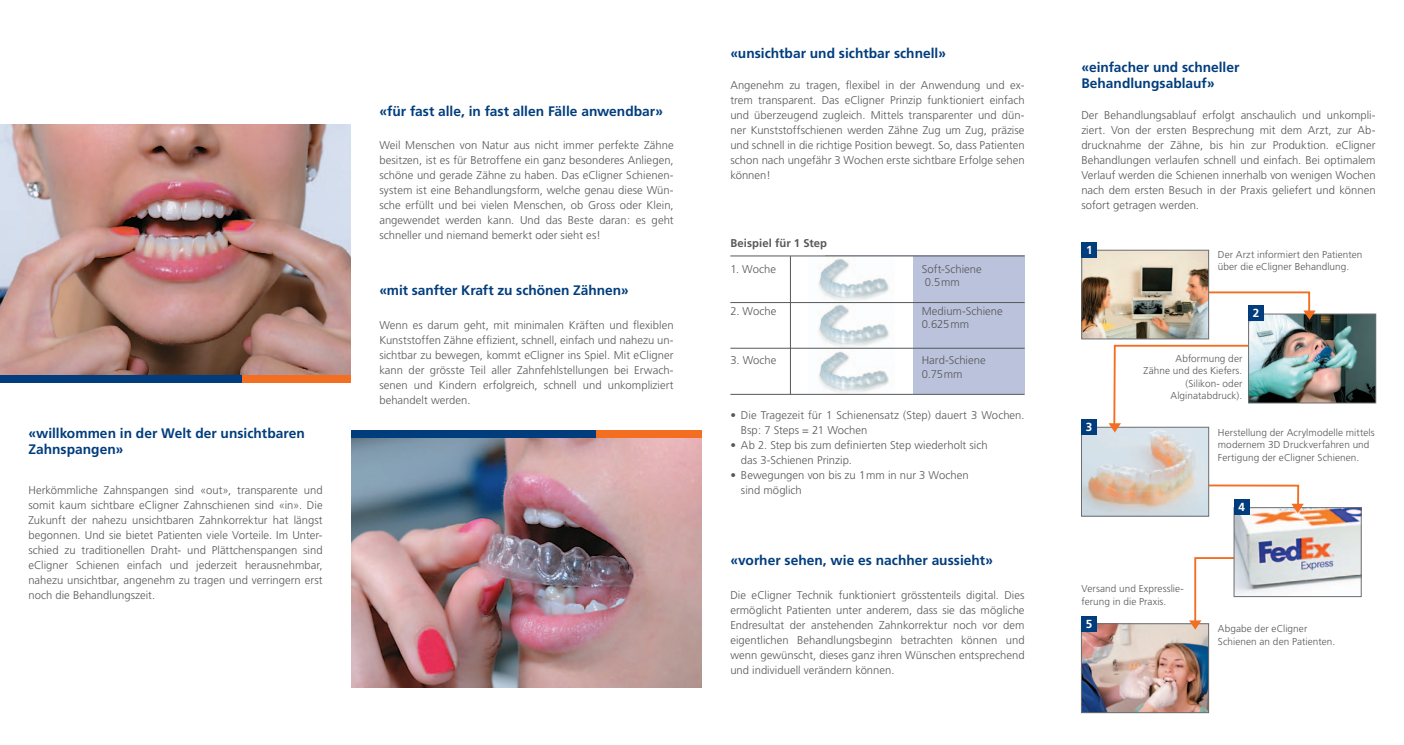
<style>
.page{position:relative;width:1404px;height:745px;background:#fff}
.page>*{position:absolute;margin:0;border:0;box-sizing:border-box;transform-origin:0 0}
.titel{font:700 13.75px/16.5px "Frutiger";color:#013d7d}
.titel-2{font:700 11.75px "Frutiger";color:#fff}
.titel-3{font:700 11.62px "Frutiger";color:#fff}
.lauftext{font:300 11.25px/15px "Frutiger";letter-spacing:.005em;color:#57585a;text-align:justify}
.aufzählung{font:300 11.25px/15px "Frutiger";letter-spacing:.005em;color:#57585a}
.lauftext-2{font:700 11.25px "Frutiger";letter-spacing:.01em;color:#57585a}
.legende{font:300 10px/12.5px "Frutiger";letter-spacing:.005em;color:#57585a}
</style>
<div class="page">
<div style="left:825px;top:255px;width:199px;height:139px;background:#bbc2db"></div>
<div style="left:790px;top:256px;width:122px;height:46px;background:#fff"></div>
<img style="left:808px;top:256px;width:86px;height:45px">
<svg style="left:791px;top:303px;width:121px;height:45px;fill:#fcfdfe"></svg>
<svg style="left:791px;top:349px;width:121px;height:45px;fill:#fcfdfe"></svg>
<svg style="left:1111px;top:290px;width:199px;height:399px"></svg>
<img style="left:0;top:124px;width:351px;height:251px">
<div style="left:0;top:375px;width:242px;height:7px;background:#013d7d"></div>
<div style="left:242px;top:375px;width:109px;height:7px;background:#f36e21"></div>
<img style="left:351px;top:437px;width:351px;height:249px">
<div style="left:351px;top:430px;width:245px;height:7px;background:#013d7d"></div>
<div style="left:596px;top:430px;width:106px;height:7px;background:#f36e21"></div>
<img style="left:1083px;top:252px;width:123px;height:85px">
<div style="left:1081px;top:250px;width:127px;height:89px;border:1px solid #6c6d70"></div>
<div style="left:1081px;top:242px;width:16px;height:16px;background:#013d7d"></div>
<img style="left:1250px;top:315px;width:123px;height:86px">
<div style="left:1248px;top:313px;width:127px;height:90px;border:1px solid #6c6d70"></div>
<div style="left:1248px;top:304px;width:15px;height:16px;background:#013d7d"></div>
<img style="left:1083px;top:429px;width:123px;height:85px">
<div style="left:1081px;top:427px;width:127px;height:89px;border:1px solid #6c6d70"></div>
<div style="left:1081px;top:419px;width:15px;height:15px;background:#013d7d"></div>
<img style="left:1235px;top:509px;width:124px;height:85px">
<div style="left:1233px;top:507px;width:128px;height:89px;border:1px solid #6c6d70"></div>
<div style="left:1233px;top:498px;width:16px;height:16px;background:#013d7d"></div>
<img style="left:1083px;top:625px;width:123px;height:85px">
<div style="left:1081px;top:623px;width:127px;height:89px;border:1px solid #6c6d70"></div>
<div style="left:1081px;top:615px;width:15px;height:16px;background:#013d7d"></div>
<hr style="left:790px;top:256px;width:1px;height:138px;background:#57585a">
<hr style="left:730px;top:255px;width:294px;height:1px;background:#57585a">
<hr style="left:730px;top:302px;width:294px;height:1px;background:#57585a">
<hr style="left:730px;top:348px;width:294px;height:1px;background:#57585a">
<hr style="left:730px;top:394px;width:294px;height:1px;background:#57585a">
<svg style="left:1303px;top:310px;width:12px;height:9px"></svg>
<svg style="left:1108px;top:423px;width:12px;height:9px"></svg>
<svg style="left:1291px;top:503px;width:12px;height:9px"></svg>
<svg style="left:1188px;top:620px;width:13px;height:9px"></svg>
<p class="titel" style="left:28px;top:424px;width:278px">«willkommen in der Welt der unsichtbaren<br>Zahnspangen»</p>
<p class="lauftext" style="left:28px;top:482px;width:296px">Herkömmliche Zahnspangen sind «out», transparente und somit kaum sichtbare eCligner Zahnschienen sind «in». Die Zukunft der nahezu unsichtbaren Zahnkorrektur hat längst begonnen. Und sie bietet Patienten viele Vorteile. Im Unter&shy;schied zu traditionellen Draht- und Plättchenspangen sind eCligner Schienen einfach und jederzeit herausnehmbar, nahezu unsichtbar, angenehm zu tragen und verringern erst noch die Behandlungszeit.</p>
<p class="titel" style="left:379px;top:103px;width:285px">«für fast alle, in fast allen Fälle anwendbar»</p>
<p class="lauftext" style="left:379px;top:137px;width:296px">Weil Menschen von Natur aus nicht immer perfekte Zähne besitzen, ist es für Betroffene ein ganz besonderes Anliegen, schöne und gerade Zähne zu haben. Das eCligner Schienen&shy;system ist eine Behandlungsform, welche genau diese Wün&shy;sche erfüllt und bei vielen Menschen, ob Gross oder Klein, angewendet werden kann. Und das Beste daran: es geht schneller und niemand bemerkt oder sieht es!</p>
<p class="titel" style="left:379px;top:281px;width:251px">«mit sanfter Kraft zu schönen Zähnen»</p>
<p class="lauftext" style="left:379px;top:317px;width:296px">Wenn es darum geht, mit minimalen Kräften und flexiblen Kunststoffen Zähne effizient, schnell, einfach und nahezu un&shy;sichtbar zu bewegen, kommt eCligner ins Spiel. Mit eCligner kann der grösste Teil aller Zahnfehlstellungen bei Erwach&shy;senen und Kindern erfolgreich, schnell und unkompliziert behandelt werden.</p>
<p class="titel" style="left:730px;top:45px;width:217px">«unsichtbar und sichtbar schnell»</p>
<p class="lauftext" style="left:730px;top:77px;width:296px">Angenehm zu tragen, flexibel in der Anwendung und ex&shy;trem transparent. Das eCligner Prinzip funktioniert einfach und überzeugend zugleich. Mittels transparenter und dün&shy;ner Kunststoffschienen werden Zähne Zug um Zug, präzise und schnell in die richtige Position bewegt. So, dass Patienten schon nach ungefähr 3 Wochen erste sichtbare Erfolge sehen können!</p>
<p class="lauftext-2" style="left:730px;top:236px;width:98px">Beispiel für 1 Step</p>
<p class="lauftext" style="left:730px;top:261px;width:47px">1. Woche</p>
<p class="lauftext" style="left:921px;top:261px;width:62px">Soft-Schiene</p>
<p class="lauftext" style="left:924px;top:275px;width:37px">0.5mm</p>
<p class="lauftext" style="left:730px;top:303px;width:48px">2. Woche</p>
<p class="lauftext" style="left:921px;top:303px;width:83px">Medium-Schiene</p>
<p class="lauftext" style="left:921px;top:317px;width:49px">0.625mm</p>
<p class="lauftext" style="left:730px;top:353px;width:48px">3. Woche</p>
<p class="lauftext" style="left:921px;top:353px;width:66px">Hard-Schiene</p>
<p class="lauftext" style="left:921px;top:366px;width:42px">0.75mm</p>
<p class="aufzählung" style="left:741px;top:407px;width:285px;text-indent:-11px">• Die Tragezeit für 1 Schienensatz (Step) dauert 3 Wochen.<br>Bsp: 7 Steps = 21 Wochen</p>
<p class="aufzählung" style="left:741px;top:437px;width:248px;text-indent:-11px">• Ab 2. Step bis zum definierten Step wiederholt sich das 3-Schienen Prinzip.</p>
<p class="aufzählung" style="left:741px;top:467px;width:229px;text-indent:-11px">• Bewegungen von bis zu 1mm in nur 3 Wochen sind möglich</p>
<p class="titel" style="left:730px;top:551px;width:264px">«vorher sehen, wie es nachher aussieht»</p>
<p class="lauftext" style="left:730px;top:587px;width:296px">Die eCligner Technik funktioniert grösstenteils digital. Dies ermöglicht Patienten unter anderem, dass sie das mögliche Endresultat der anstehenden Zahnkorrektur noch vor dem eigentlichen Behandlungsbeginn betrachten können und wenn gewünscht, dieses ganz ihren Wünschen entsprechend und individuell verändern können.</p>
<p class="titel" style="left:1081px;top:59px;width:159px">«einfacher und schneller</p>
<p class="titel" style="left:1081px;top:75px;width:135px">Behandlungsablauf»</p>
<p class="lauftext" style="left:1081px;top:107px;width:296px">Der Behandlungsablauf erfolgt anschaulich und unkompli&shy;ziert. Von der ersten Besprechung mit dem Arzt, zur Ab&shy;drucknahme der Zähne, bis hin zur Produktion. eCligner Behandlungen verlaufen schnell und einfach. Bei optimalem Verlauf werden die Schienen innerhalb von wenigen Wochen nach dem ersten Besuch in der Praxis geliefert und können sofort getragen werden.</p>
<p class="titel-3" style="left:1085px;top:243px;width:8px">1</p>
<p class="titel-2" style="left:1085px;top:420px;width:8px">3</p>
<p class="legende" style="left:1217px;top:248px;width:146px">Der Arzt informiert den Patienten über die eCligner Behandlung.</p>
<p class="titel-2" style="left:1252px;top:305px;width:8px">2</p>
<p class="legende" style="left:1175px;top:352px;width:68px">Abformung der</p>
<p class="legende" style="left:1143px;top:364px;width:100px">Zähne und des Kiefers.</p>
<p class="legende" style="left:1185px;top:377px;width:58px">(Silikon- oder</p>
<p class="legende" style="left:1170px;top:389px;width:73px">Alginatabdruck).</p>
<p class="legende" style="left:1217px;top:426px;width:158px">Herstellung der Acrylmodelle mittels modernem 3D Druckverfahren und<br>Fertigung der eCligner Schienen.</p>
<p class="titel-2" style="left:1238px;top:499px;width:8px">4</p>
<p class="legende" style="left:1081px;top:582px;width:104px">Versand und Expresslie&shy;ferung in die Praxis.</p>
<p class="titel-2" style="left:1085px;top:616px;width:8px">5</p>
<p class="legende" style="left:1217px;top:622px;width:91px">Abgabe der eCligner</p>
<p class="legende" style="left:1217px;top:634px;width:119px">Schienen an den Patienten.</p>
</div>
